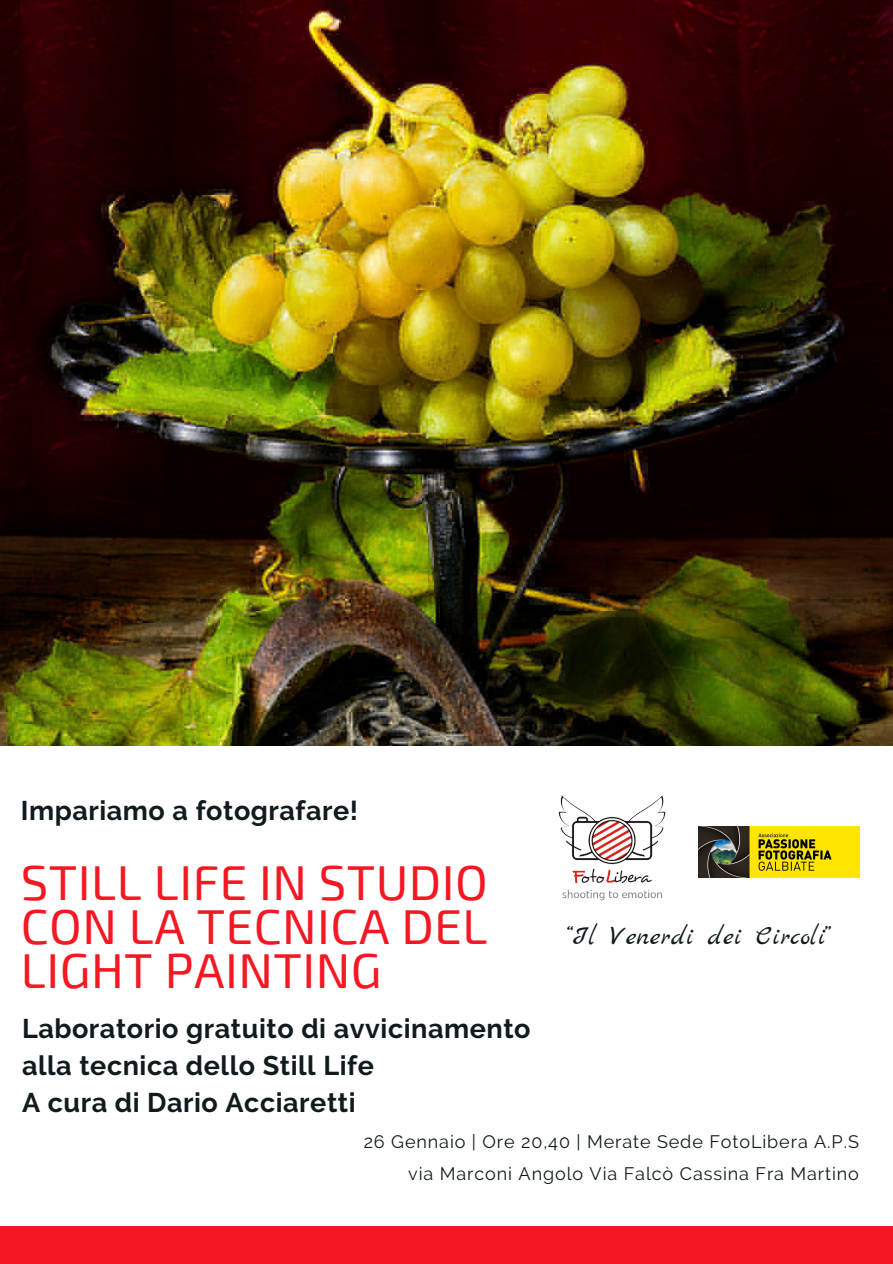
<style>
.page{position:relative;width:893px;height:1264px;background:#fff}
.page>*{position:absolute;margin:0;border:0;box-sizing:border-box;transform-origin:0 0}
.t1{font:48.9px/43.8px "Exo 2";letter-spacing:.01em;color:#f41823;text-align:justify}
.t2{font:700 27px/37.2px "Raleway";letter-spacing:.02em;color:#111b1e}
.t3{font:27px "Marck Script";letter-spacing:.02em;color:#111b1e}
.t4{font:18px/31.5px "Raleway";letter-spacing:.05em;color:#111b1e;text-align:right}
</style>
<div class="page">
<div style="left:0;top:1225px;width:892px;height:38px;background:#f41823"></div>
<img style="left:558px;top:795px;width:108px;height:106px">
<img style="left:698px;top:826px;width:161px;height:51px">
<img style="left:0;top:0;width:892px;height:745px">
<p class="t2" style="left:21px;top:792px;width:339px">Impariamo a fotografare!</p>
<p class="t1" style="left:21px;top:859px;width:468px">STILL LIFE IN STUDIO CON LA TECNICA DEL LIGHT PAINTING</p>
<p class="t2" style="left:22px;top:1009px;width:510px">Laboratorio gratuito di avvicinamento alla tecnica dello Still Life</p>
<p class="t2" style="left:22px;top:1083px;width:335px">A cura di Dario Acciaretti</p>
<p class="t3" style="left:566px;top:920px;width:265px">“Il Venerdi dei Circoli”</p>
<p class="t4" style="left:363px;top:1126px;width:496px">26 Gennaio | Ore 20,40 | Merate Sede FotoLibera A.P.S via Marconi Angolo Via Falcò Cassina Fra Martino</p>
</div>
